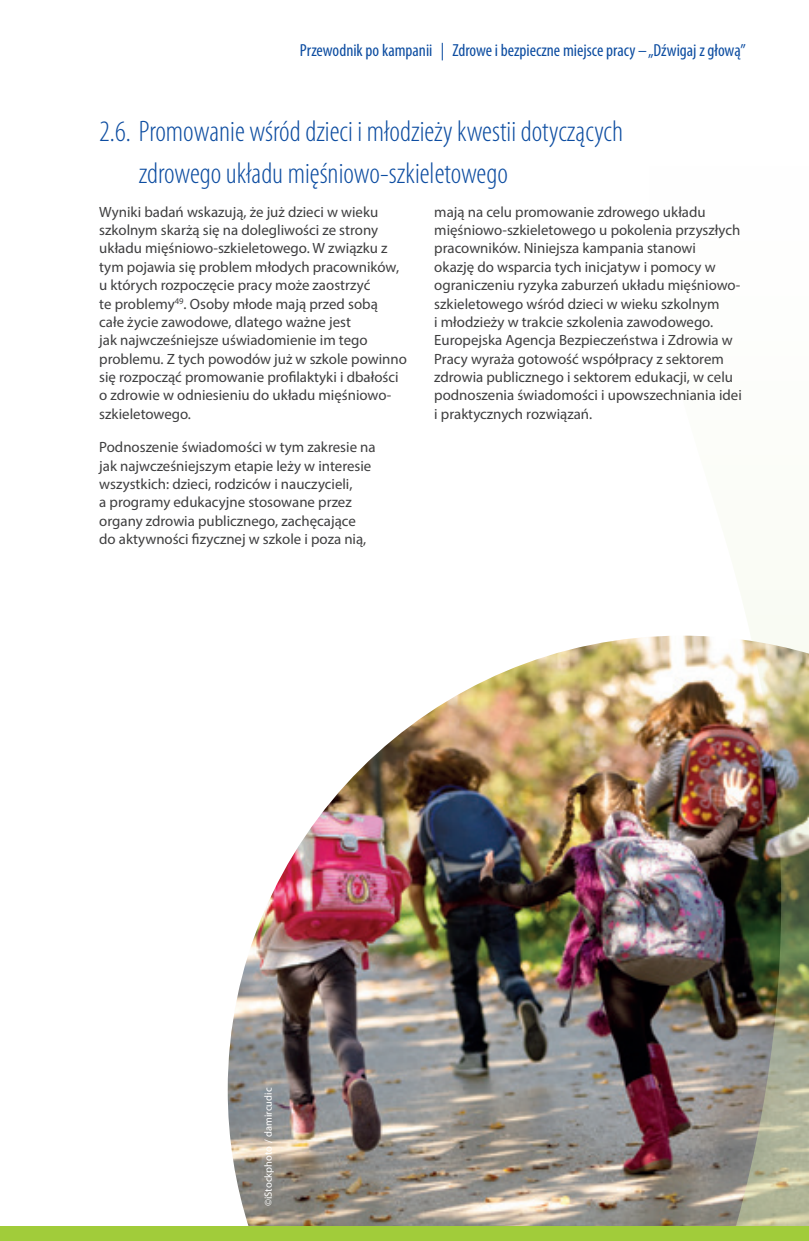
<style>
.page{position:relative;width:809px;height:1241px;background:#fff}
.page>*{position:absolute;margin:0;border:0;box-sizing:border-box;transform-origin:0 0}
.t1{font:300 condensed 29.75px/42px "Myriad Pro";color:#0d4da1}
.t2{font:condensed 17.5px "Myriad Pro";color:#0d4da1}
.t3{font:14.88px/18.4px "Myriad Pro";color:#3e3e3f}
.t4{font:10.5px "Myriad Pro";color:#fff}
</style>
<div class="page">
<img style="left:228px;top:637px;width:419px;height:588px">
<img style="left:647px;top:590px;width:162px;height:635px">
<div style="left:0;top:1225px;width:809px;height:15px;background:#a1cc3a"></div>
<p class="t2" style="left:300px;top:40px;width:447px">Przewodnik po kampanii | Zdrowe i bezpieczne miejsce pracy – „Dźwigaj z głową”</p>
<p class="t1" style="left:139px;top:111px;width:486px;text-indent:-40px">2.6. Promowanie wśród dzieci i młodzieży kwestii dotyczących zdrowego układu mięśniowo-szkieletowego</p>
<p class="t3" style="left:99px;top:202px;width:309px">Wyniki badań wskazują, że już dzieci w wieku szkolnym skarżą się na dolegliwości ze strony układu mięśniowo-szkieletowego. W związku z tym pojawia się problem młodych pracowników, u których rozpoczęcie pracy może zaostrzyć<br>te problemy<sup>49</sup>. Osoby młode mają przed sobą<br>całe życie zawodowe, dlatego ważne jest<br>jak najwcześniejsze uświadomienie im tego problemu. Z tych powodów już w szkole powinno się rozpocząć promowanie profilaktyki i dbałości o zdrowie w odniesieniu do układu mięśniowo&shy;szkieletowego.</p>
<p class="t3" style="left:99px;top:437px;width:278px">Podnoszenie świadomości w tym zakresie na jak najwcześniejszym etapie leży w interesie wszystkich: dzieci, rodziców i nauczycieli,<br>a programy edukacyjne stosowane przez organy zdrowia publicznego, zachęcające do aktywności fizycznej w szkole i poza nią,</p>
<p class="t3" style="left:434px;top:202px;width:309px">mają na celu promowanie zdrowego układu mięśniowo-szkieletowego u pokolenia przyszłych pracowników. Niniejsza kampania stanowi<br>okazję do wsparcia tych inicjatyw i pomocy w ograniczeniu ryzyka zaburzeń układu mięśniowo&shy;szkieletowego wśród dzieci w wieku szkolnym<br>i młodzieży w trakcie szkolenia zawodowego.<br>Europejska Agencja Bezpieczeństwa i Zdrowia w Pracy wyraża gotowość współpracy z sektorem zdrowia publicznego i sektorem edukacji, w celu podnoszenia świadomości i upowszechniania idei i praktycznych rozwiązań.</p>
<p class="t4" style="left:262px;top:1205px;width:120px;rotate:-90deg">©iStockphoto / damircudic</p>
</div>
